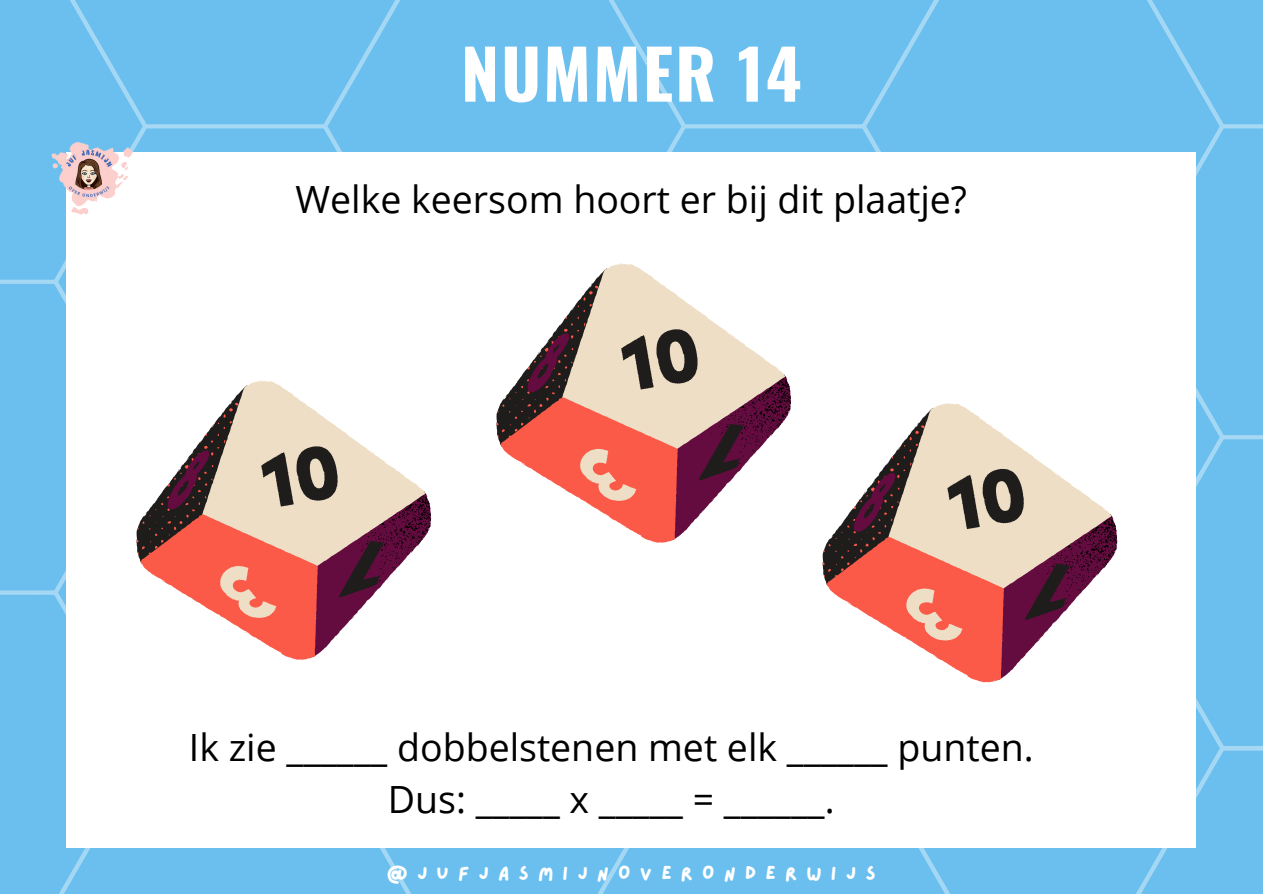
<style>
.page{position:relative;width:1263px;height:894px;background:#fff}
.page>*{position:absolute;margin:0;border:0;box-sizing:border-box;transform-origin:0 0}
.t1{font:700 67.95px "Oswald";letter-spacing:.03em;color:#fff}
.t2{font:37.5px/51.8px "Open Sans";color:#000;text-align:center}
.t3{font:19.2px "Lazydog";letter-spacing:.475em;color:#fff}
</style>
<div class="page">
<div style="left:0;top:0;width:1263px;height:893px;background:#6abfee"></div>
<div style="left:67px;top:152px;width:1129px;height:695px;background:#fff"></div>
<svg style="left:137px;top:380px;width:294px;height:279px"></svg>
<svg style="left:496px;top:263px;width:295px;height:279px"></svg>
<svg style="left:823px;top:403px;width:294px;height:279px"></svg>
<img style="left:45px;top:131px;width:88px;height:87px">
<h1 class="t1" style="left:461px;top:21px;width:342px">NUMMER 14</h1>
<p class="t2" style="left:295px;top:172px;width:673px">Welke keersom hoort er bij dit plaatje?</p>
<p class="t2" style="left:189px;top:720px;width:846px">Ik zie ______ dobbelstenen met elk ______ punten.<br>Dus: _____ x _____ = ______.</p>
<p class="t3" style="left:387px;top:863px;width:490px">@JUFJASMIJNOVERONDERWIJS</p>
</div>
